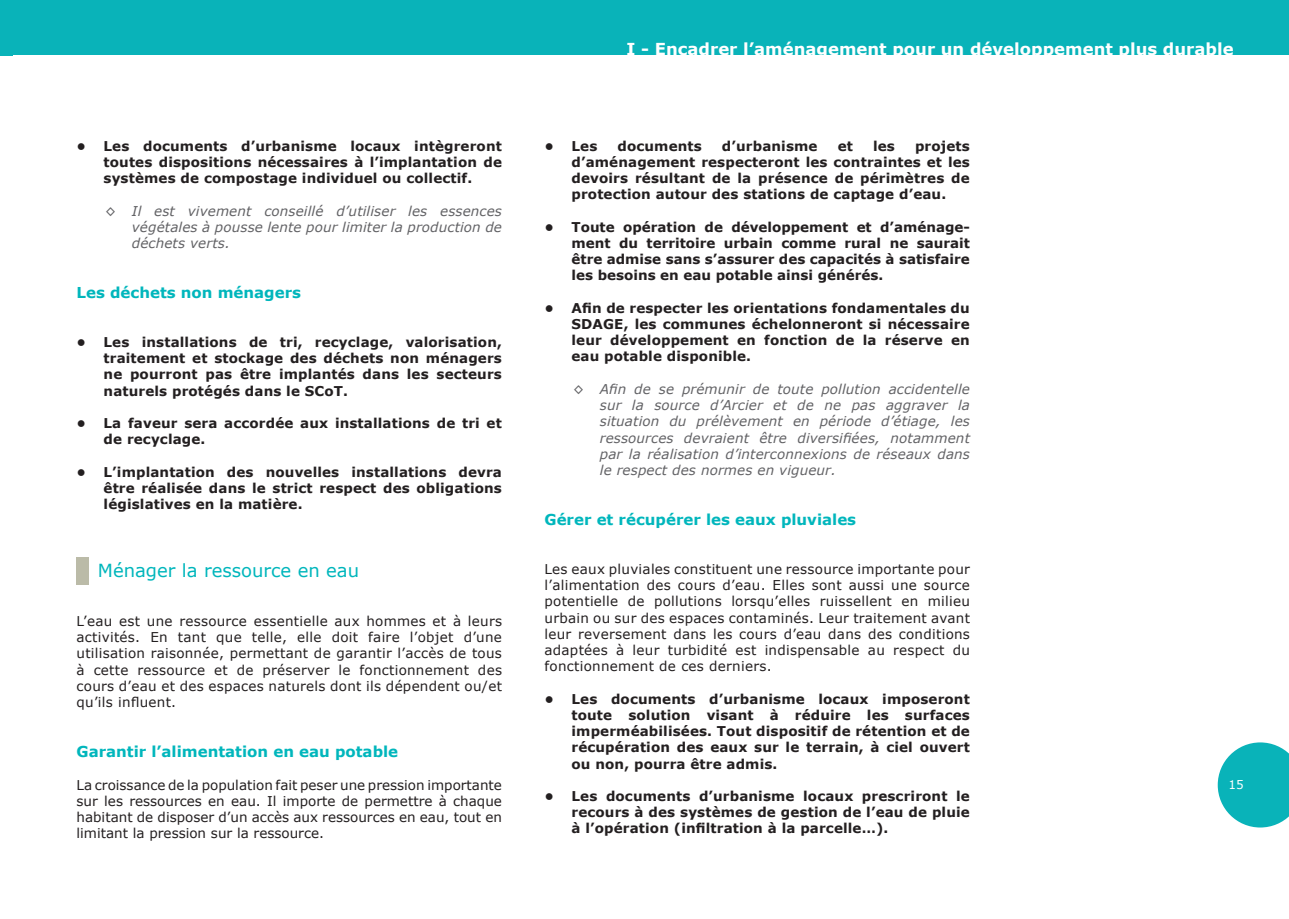
<style>
.page{position:relative;width:1289px;height:919px;background:#fff}
.page>*{position:absolute;margin:0;border:0;box-sizing:border-box;transform-origin:0 0}
.t1{font:18px "Verdana";color:#00b6bc}
.t2{font:700 16.5px "Verdana";color:#fff}
.t3{font:700 15px "Verdana";color:#00b6bc}
.t4{font:700 13.5px/16.2px "Verdana";letter-spacing:.01em;color:#231f20;text-align:justify}
.t5{font:13.5px/16.2px "Verdana";letter-spacing:.02em;color:#231f20;text-align:justify}
.t6{font:italic 13.5px/16.2px "Verdana";letter-spacing:.01em;color:#636366;text-align:justify}
.t7{font:12px "Verdana";color:#fff}
</style>
<div class="page">
<div style="left:0;top:0;width:13px;height:55px;background:#09b3b9"></div>
<div style="left:13px;top:0;width:1275px;height:55px;background:#09b3b9"></div>
<svg style="left:1217px;top:742px;width:71px;height:85px"></svg>
<div style="left:77px;top:557px;width:12px;height:28px;background:#bbbba8"></div>
<p class="t4" style="left:104px;top:137px;width:400px">Les documents d’urbanisme locaux intègreront toutes dispositions nécessaires à l’implantation de systèmes de compostage individuel ou collectif.</p>
<p class="t6" style="left:132px;top:202px;width:371px">Il est vivement conseillé d’utiliser les essences végétales à pousse lente pour limiter la production de déchets verts.</p>
<p class="t3" style="left:77px;top:283px;width:226px">Les déchets non ménagers</p>
<p class="t4" style="left:104px;top:333px;width:400px">Les installations de tri, recyclage, valorisation, traitement et stockage des déchets non ménagers ne pourront pas être implantés dans les secteurs naturels protégés dans le SCoT.</p>
<p class="t4" style="left:104px;top:414px;width:400px">La faveur sera accordée aux installations de tri et de recyclage.</p>
<p class="t4" style="left:104px;top:463px;width:400px">L’implantation des nouvelles installations devra être réalisée dans le strict respect des obligations législatives en la matière.</p>
<p class="t4" style="left:77px;top:137px;width:11px">•</p>
<p class="t6" style="left:105px;top:202px;width:13px">◊</p>
<p class="t4" style="left:77px;top:333px;width:11px">•</p>
<p class="t4" style="left:77px;top:414px;width:11px">•</p>
<p class="t4" style="left:77px;top:463px;width:11px">•</p>
<h1 class="t1" style="left:98px;top:559px;width:263px">Ménager la ressource en eau</h1>
<p class="t5" style="left:77px;top:612px;width:427px">L’eau est une ressource essentielle aux hommes et à leurs activités. En tant que telle, elle doit faire l’objet d’une utilisation raisonnée, permettant de garantir l’accès de tous à cette ressource et de préserver le fonctionnement des cours d’eau et des espaces naturels dont ils dépendent ou/et qu’ils influent.</p>
<p class="t3" style="left:77px;top:742px;width:323px">Garantir l’alimentation en eau potable</p>
<p class="t5" style="left:77px;top:776px;width:427px">La croissance de la population fait peser une pression importante sur les ressources en eau. Il importe de permettre à chaque habitant de disposer d’un accès aux ressources en eau, tout en limitant la pression sur la ressource.</p>
<p class="t2" style="left:626px;top:39px;width:608px">I - Encadrer l’aménagement pour un développement plus durable</p>
<p class="t4" style="left:571px;top:137px;width:400px;text-indent:343px">projets d’aménagement respecteront les contraintes et les devoirs résultant de la présence de périmètres de protection autour des stations de captage d’eau.</p>
<p class="t4" style="left:571px;top:218px;width:400px">Toute opération de développement et d’aménage&shy;ment du territoire urbain comme rural ne saurait être admise sans s’assurer des capacités à satisfaire les besoins en eau potable ainsi générés.</p>
<p class="t4" style="left:571px;top:299px;width:400px">Afin de respecter les orientations fondamentales du SDAGE, les communes échelonneront si nécessaire leur développement en fonction de la réserve en eau potable disponible.</p>
<p class="t6" style="left:600px;top:380px;width:372px">Afin de se prémunir de toute pollution accidentelle sur la source d’Arcier et de ne pas aggraver la situation du prélèvement en période d’étiage, les ressources devraient être diversifiées, notamment par la réalisation d’interconnexions de réseaux dans le respect des normes en vigueur.</p>
<p class="t3" style="left:544px;top:510px;width:313px">Gérer et récupérer les eaux pluviales</p>
<p class="t5" style="left:544px;top:560px;width:427px">Les eaux pluviales constituent une ressource importante pour l’alimentation des cours d’eau. Elles sont aussi une source potentielle de pollutions lorsqu’elles ruissellent en milieu urbain ou sur des espaces contaminés. Leur traitement avant leur reversement dans les cours d’eau dans des conditions adaptées à leur turbidité est indispensable au respect du fonctionnement de ces derniers.</p>
<p class="t4" style="left:571px;top:690px;width:400px">Les documents d’urbanisme locaux imposeront toute solution visant à réduire les surfaces imperméabilisées. Tout dispositif de rétention et de récupération des eaux sur le terrain, à ciel ouvert ou non, pourra être admis.</p>
<p class="t4" style="left:571px;top:787px;width:400px">Les documents d’urbanisme locaux prescriront le recours à des systèmes de gestion de l’eau de pluie à l’opération (infiltration à la parcelle…).</p>
<p class="t4" style="left:571px;top:137px;width:27px">Les</p>
<p class="t4" style="left:617px;top:137px;width:86px">documents</p>
<p class="t4" style="left:722px;top:137px;width:97px">d’urbanisme</p>
<p class="t4" style="left:837px;top:137px;width:17px">et</p>
<p class="t4" style="left:873px;top:137px;width:23px">les</p>
<p class="t4" style="left:544px;top:137px;width:11px">•</p>
<p class="t4" style="left:544px;top:218px;width:11px">•</p>
<p class="t4" style="left:544px;top:299px;width:11px">•</p>
<p class="t6" style="left:573px;top:380px;width:13px">◊</p>
<p class="t4" style="left:544px;top:690px;width:11px">•</p>
<p class="t4" style="left:544px;top:787px;width:11px">•</p>
<p class="t7" style="left:1228px;top:776px;width:17px">15</p>
</div>
